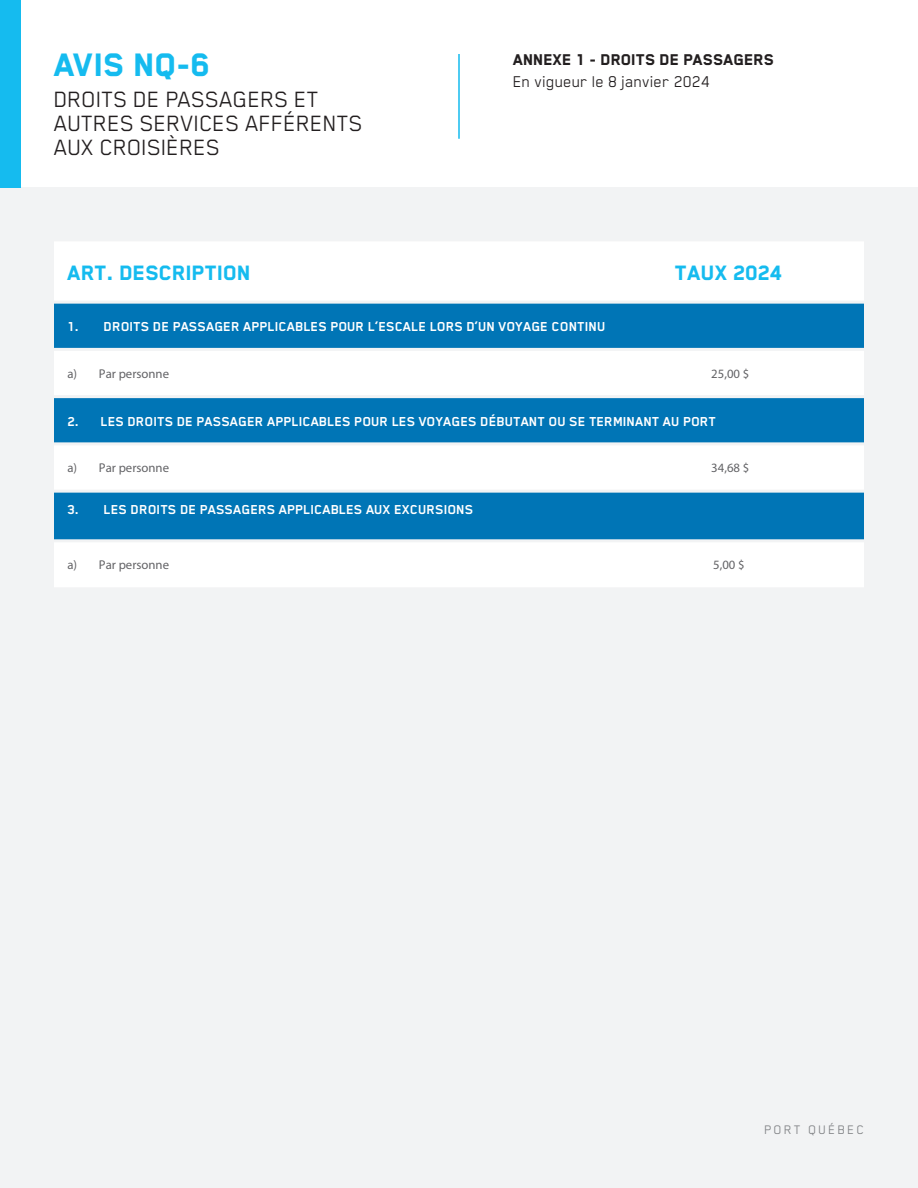
<style>
.page{position:relative;width:918px;height:1188px;background:#fff}
.page>*{position:absolute;margin:0;border:0;box-sizing:border-box;transform-origin:0 0}
.Titre_-_AVIS{font:800 37.5px "Blender Pro";color:#15bbef}
.Sous-titre_-_AVIS{font:25.5px/24px "Blender Pro";color:#231f20}
.Tableau_-_Libellé_Haut{font:800 24px "Blender Pro";color:#15bbef}
.Titre_-_Annexe{font:800 18px "Blender Pro";color:#231f20}
.Date_-_Annexe{font:18px "Blender Pro";color:#231f20}
.Tableau_-_Libellé_2e_niveau_-_ligne{font:700 15px "Blender Pro";color:#fff}
.Entête___Pied_de_page_-_Texte{font:14.25px "Blender Pro";letter-spacing:.15em;color:#808285}
.Tableau_-_Cellule_Normale{font:12.75px "Myriad Pro";color:#636366}
</style>
<div class="page">
<div style="left:0;top:187px;width:918px;height:1001px;background:#f2f3f4"></div>
<div style="left:54px;top:242px;width:810px;height:345px;background:#fff"></div>
<svg style="left:54px;top:304px;width:810px;height:235px;fill:#0075b6"></svg>
<hr style="left:594px;top:301px;width:135px;height:3px;background:#f2f3f4">
<hr style="left:729px;top:301px;width:135px;height:3px;background:#f2f3f4">
<hr style="left:594px;top:348px;width:135px;height:3px;background:#f2f3f4">
<hr style="left:729px;top:348px;width:135px;height:3px;background:#f2f3f4">
<hr style="left:594px;top:395px;width:135px;height:3px;background:#f2f3f4">
<hr style="left:729px;top:395px;width:135px;height:3px;background:#f2f3f4">
<hr style="left:594px;top:442px;width:135px;height:3px;background:#f2f3f4">
<hr style="left:729px;top:442px;width:135px;height:3px;background:#f2f3f4">
<hr style="left:594px;top:490px;width:135px;height:3px;background:#f2f3f4">
<hr style="left:729px;top:490px;width:135px;height:3px;background:#f2f3f4">
<hr style="left:594px;top:539px;width:135px;height:3px;background:#f2f3f4">
<hr style="left:729px;top:539px;width:135px;height:3px;background:#f2f3f4">
<hr style="left:54px;top:301px;width:540px;height:3px;background:#f2f3f4">
<hr style="left:54px;top:348px;width:540px;height:3px;background:#f2f3f4">
<hr style="left:54px;top:395px;width:540px;height:3px;background:#f2f3f4">
<hr style="left:54px;top:442px;width:540px;height:3px;background:#f2f3f4">
<hr style="left:54px;top:490px;width:540px;height:3px;background:#f2f3f4">
<hr style="left:54px;top:539px;width:540px;height:3px;background:#f2f3f4">
<div style="left:0;top:0;width:20px;height:187px;background:#15bbef"></div>
<hr style="left:458px;top:54px;width:2px;height:85px;background:#15bbef">
<p class="Titre_-_AVIS" style="left:54px;top:45px;width:158px">AVIS NQ-6</p>
<p class="Sous-titre_-_AVIS" style="left:54px;top:87px;width:311px">DROITS DE PASSAGERS ET<br>AUTRES SERVICES AFFÉRENTS<br>AUX CROISIÈRES</p>
<p class="Titre_-_Annexe" style="left:513px;top:50px;width:263px">ANNEXE 1 - DROITS DE PASSAGERS</p>
<p class="Date_-_Annexe" style="left:513px;top:72px;width:199px">En vigueur le 8 janvier 2024</p>
<p class="Tableau_-_Libellé_Haut" style="left:68px;top:260px;width:185px">ART. DESCRIPTION</p>
<p class="Tableau_-_Libellé_Haut" style="left:675px;top:260px;width:109px">TAUX 2024</p>
<p class="Tableau_-_Libellé_2e_niveau_-_ligne" style="left:68px;top:319px;width:540px">1. DROITS DE PASSAGER APPLICABLES POUR L’ESCALE LORS D’UN VOYAGE CONTINU</p>
<p class="Tableau_-_Cellule_Normale" style="left:68px;top:366px;width:11px">a)</p>
<p class="Tableau_-_Cellule_Normale" style="left:99px;top:366px;width:72px">Par personne</p>
<p class="Tableau_-_Cellule_Normale" style="left:711px;top:366px;width:40px">25,00 $</p>
<p class="Tableau_-_Libellé_2e_niveau_-_ligne" style="left:68px;top:413px;width:13px">2.</p>
<p class="Tableau_-_Libellé_2e_niveau_-_ligne" style="left:101px;top:413px;width:617px">LES DROITS DE PASSAGER APPLICABLES POUR LES VOYAGES DÉBUTANT OU SE TERMINANT AU PORT</p>
<p class="Tableau_-_Cellule_Normale" style="left:68px;top:460px;width:11px">a)</p>
<p class="Tableau_-_Cellule_Normale" style="left:99px;top:460px;width:72px">Par personne</p>
<p class="Tableau_-_Cellule_Normale" style="left:711px;top:460px;width:40px">34,68 $</p>
<p class="Tableau_-_Libellé_2e_niveau_-_ligne" style="left:68px;top:501px;width:408px">3. LES DROITS DE PASSAGERS APPLICABLES AUX EXCURSIONS</p>
<p class="Tableau_-_Cellule_Normale" style="left:68px;top:557px;width:11px">a)</p>
<p class="Tableau_-_Cellule_Normale" style="left:99px;top:557px;width:72px">Par personne</p>
<p class="Tableau_-_Cellule_Normale" style="left:713px;top:557px;width:33px">5,00 $</p>
<p class="Entête___Pied_de_page_-_Texte" style="left:764px;top:1122px;width:101px">PORT QUÉBEC</p>
</div>
